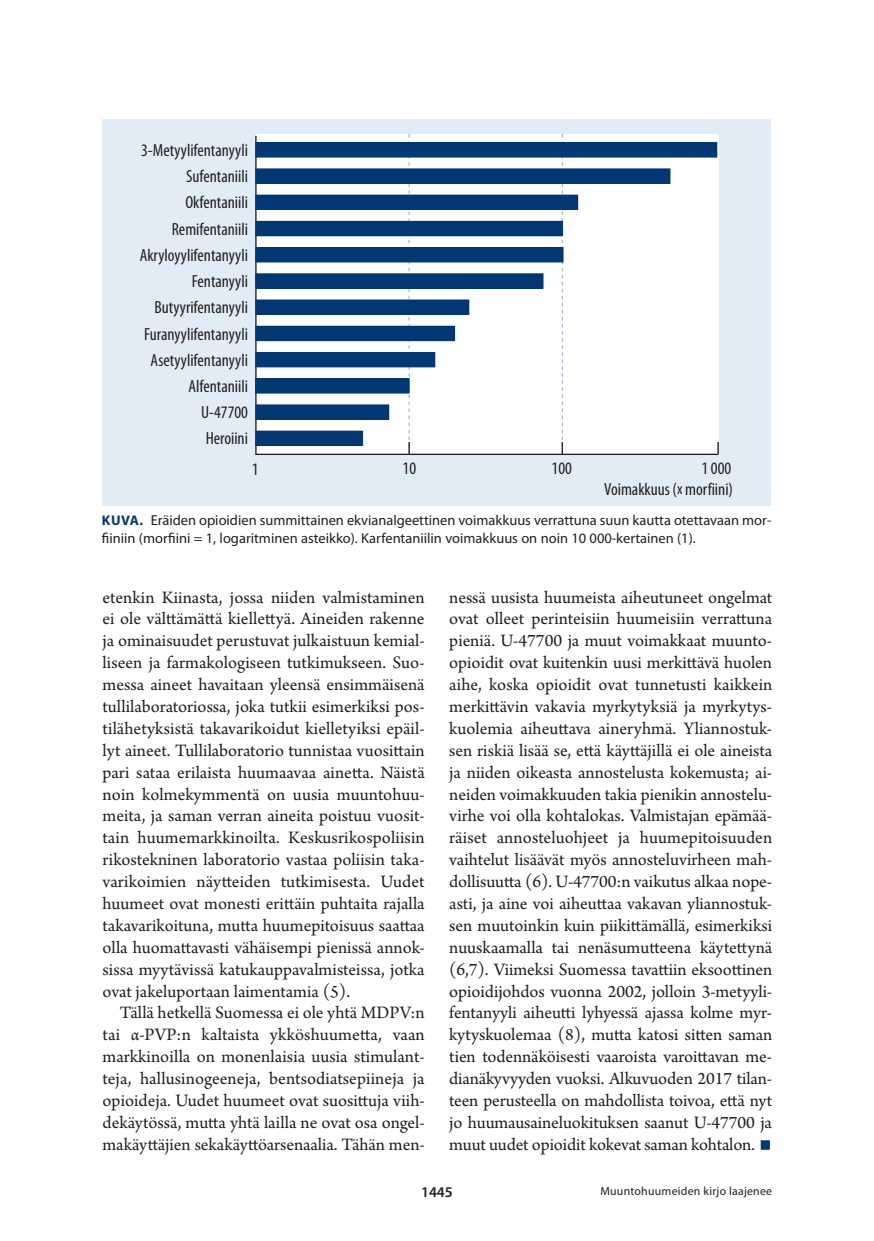
<style>
.page{position:relative;width:874px;height:1241px;background:#fff}
.page>*{position:absolute;margin:0;border:0;box-sizing:border-box;transform-origin:0 0}
.t1{font:42px "Arno Pro";color:#013874}
.t2{font:18.38px/21.9px "Arno Pro";letter-spacing:-.005em;color:#231f20;text-align:justify}
.t3{font:condensed 17.68px/26.2px "Myriad Pro";color:#231f20;text-align:right}
.t4{font:600 14.88px "Myriad Pro";color:#231f20}
.kt{font:14.35px/17.5px "Myriad Pro";color:#231f20}
.Ala{font:11.9px "Myriad Pro";letter-spacing:.02em;color:#231f20}
.s1{font-size:15.75px}
.s2{font-weight:700;font-size:14px;color:#013874}
</style>
<div class="page">
<div style="left:102px;top:119px;width:668px;height:387px;background:#e1ecf7"></div>
<div style="left:255px;top:134px;width:464px;height:321px;background:#fff"></div>
<svg style="left:408px;top:134px;width:1px;height:320px"></svg>
<svg style="left:561px;top:134px;width:1px;height:320px"></svg>
<svg style="left:717px;top:442px;width:1px;height:12px"></svg>
<div style="left:256px;top:143px;width:460px;height:14px;background:#013874"></div>
<div style="left:255px;top:142px;width:462px;height:15px;border:1px solid #013874"></div>
<div style="left:256px;top:169px;width:413px;height:14px;background:#013874"></div>
<div style="left:255px;top:168px;width:415px;height:16px;border:1px solid #013874"></div>
<div style="left:256px;top:195px;width:321px;height:14px;background:#013874"></div>
<div style="left:255px;top:194px;width:323px;height:16px;border:1px solid #013874"></div>
<div style="left:256px;top:221px;width:306px;height:14px;background:#013874"></div>
<div style="left:255px;top:221px;width:307px;height:15px;border:1px solid #013874"></div>
<div style="left:256px;top:248px;width:306px;height:14px;background:#013874"></div>
<div style="left:255px;top:247px;width:308px;height:15px;border:1px solid #013874"></div>
<div style="left:256px;top:274px;width:286px;height:14px;background:#013874"></div>
<div style="left:255px;top:273px;width:288px;height:16px;border:1px solid #013874"></div>
<div style="left:256px;top:300px;width:212px;height:14px;background:#013874"></div>
<div style="left:255px;top:299px;width:214px;height:16px;border:1px solid #013874"></div>
<div style="left:256px;top:326px;width:198px;height:14px;background:#013874"></div>
<div style="left:255px;top:326px;width:200px;height:15px;border:1px solid #013874"></div>
<div style="left:256px;top:352px;width:178px;height:14px;background:#013874"></div>
<div style="left:255px;top:352px;width:180px;height:15px;border:1px solid #013874"></div>
<div style="left:256px;top:379px;width:153px;height:14px;background:#013874"></div>
<div style="left:255px;top:378px;width:154px;height:15px;border:1px solid #013874"></div>
<div style="left:256px;top:405px;width:132px;height:14px;background:#013874"></div>
<div style="left:255px;top:404px;width:134px;height:16px;border:1px solid #013874"></div>
<div style="left:256px;top:431px;width:106px;height:14px;background:#013874"></div>
<div style="left:255px;top:430px;width:108px;height:16px;border:1px solid #013874"></div>
<p class="t3" style="left:140px;top:137px;width:110px">3-Metyylifentanyyli<br>Sufentaniili<br>Okfentaniili<br>Remifentaniili<br>Akryloyylifentanyyli<br>Fentanyyli<br>Butyyrifentanyyli<br>Furanyylifentanyyli<br>Asetyylifentanyyli<br>Alfentaniili<br>U-47700<br>Heroiini</p>
<p class="t3" style="left:252px;top:455px;width:8px">1</p>
<p class="t3" style="left:402px;top:454px;width:15px">10</p>
<p class="t3" style="left:551px;top:454px;width:22px">100</p>
<p class="t3" style="left:604px;top:457px;width:130px;line-height:21.2px">1 000<br>Voimakkuus (<span class="s1">x</span> morfiini)</p>
<p class="kt" style="left:102px;top:511px;width:670px"><span class="s2">KUVA.</span> Eräiden opioidien summittainen ekvianalgeettinen voimakkuus verrattuna suun kautta otettavaan mor&shy;fiiniin (morfiini = 1, logaritminen asteikko). Karfentaniilin voimakkuus on noin 10 000-kertainen (1).</p>
<p class="t2" style="left:102px;top:587px;width:323px">etenkin Kiinasta, jossa niiden valmistaminen ei ole välttämättä kiellettyä. Aineiden rakenne ja ominaisuudet perustuvat julkaistuun kemial&shy;liseen ja farmakologiseen tutkimukseen. Suo&shy;messa aineet havaitaan yleensä ensimmäisenä tullilaboratoriossa, joka tutkii esimerkiksi pos&shy;tilähetyksistä takavarikoidut kielletyiksi epäil&shy;lyt aineet. Tullilaboratorio tunnistaa vuosittain pari sataa erilaista huumaavaa ainetta. Näistä noin kolmekymmentä on uusia muuntohuu&shy;meita, ja saman verran aineita poistuu vuosit&shy;tain huumemarkkinoilta. Keskusrikospoliisin rikostekninen laboratorio vastaa poliisin taka&shy;varikoimien näytteiden tutkimisesta. Uudet huumeet ovat monesti erittäin puhtaita rajalla takavarikoituna, mutta huumepitoisuus saattaa olla huomattavasti vähäisempi pienissä annok&shy;sissa myytävissä katukauppavalmisteissa, jotka ovat jakeluportaan laimentamia (5).</p>
<p class="t2" style="left:102px;top:1002px;width:323px;text-indent:17px">Tällä hetkellä Suomessa ei ole yhtä MDPV:n tai α-PVP:n kaltaista ykköshuumetta, vaan markkinoilla on monenlaisia uusia stimulant&shy;teja, hallusinogeeneja, bentsodiatsepiineja ja opioideja. Uudet huumeet ovat suosittuja viih&shy;dekäytössä, mutta yhtä lailla ne ovat osa ongel&shy;makäyttäjien sekakäyttöarsenaalia. Tähän men-</p>
<p class="t2" style="left:449px;top:587px;width:324px">nessä uusista huumeista aiheutuneet ongelmat ovat olleet perinteisiin huumeisiin verrattuna pieniä. U-47700 ja muut voimakkaat muunto&shy;opioidit ovat kuitenkin uusi merkittävä huolen aihe, koska opioidit ovat tunnetusti kaikkein merkittävin vakavia myrkytyksiä ja myrkytys&shy;kuolemia aiheuttava aineryhmä. Yliannostuk&shy;sen riskiä lisää se, että käyttäjillä ei ole aineista ja niiden oikeasta annostelusta kokemusta; ai&shy;neiden voimakkuuden takia pienikin annostelu&shy;virhe voi olla kohtalokas. Valmistajan epämää&shy;räiset annosteluohjeet ja huumepitoisuuden vaihtelut lisäävät myös annosteluvirheen mah&shy;dollisuutta (6). U-47700:n vaikutus alkaa nope&shy;asti, ja aine voi aiheuttaa vakavan yliannostuk&shy;sen muutoinkin kuin piikittämällä, esimerkiksi nuuskaamalla tai nenäsumutteena käytettynä (6,7). Viimeksi Suomessa tavattiin eksoottinen opioidijohdos vuonna 2002, jolloin 3-metyyli&shy;fentanyyli aiheut-ti lyhyessä ajassa kolme myr&shy;kytyskuolemaa (8), mutta katosi sitten saman tien todennäköisesti vaaroista varoittavan me&shy;dianäkyvyyden vuoksi. Alkuvuoden 2017 tilan&shy;teen perusteella on mahdollista toivoa, että nyt jo huumausaineluokituksen saanut U-47700 ja muut uudet opioidit kokevat saman kohtalon.</p>
<p class="t1" style="left:758px;top:1118px;width:15px">■</p>
<p class="t4" style="left:421px;top:1182px;width:33px">1445</p>
<p class="Ala" style="left:600px;top:1183px;width:173px">Muuntohuumeiden kirjo laajenee</p>
</div>
